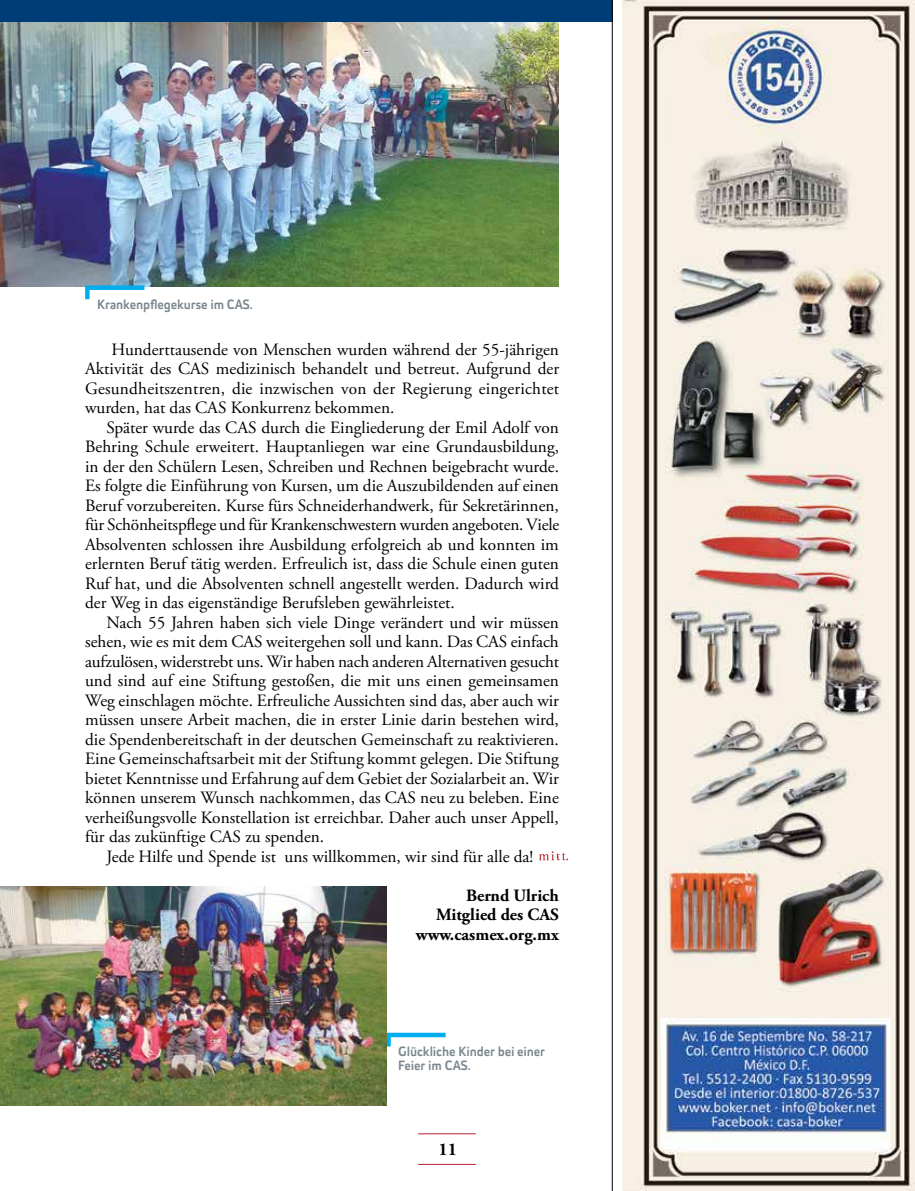
<style>
.page{position:relative;width:915px;height:1191px;background:#fff}
.page>*{position:absolute;margin:0;border:0;box-sizing:border-box;transform-origin:0 0}
.t1{font:700 18px "Adobe Garamond Pro";color:#000}
.t2{font:17.25px/19.5px "Adobe Garamond Pro";color:#000;text-align:justify}
.t3{font:700 17.25px/19.5px "Adobe Garamond Pro";color:#000;text-align:right}
.t4{font:500 13.5px/13.5px "Helia Core";letter-spacing:-.01em;color:#7a868e}
</style>
<div class="page">
<hr style="left:418px;top:1133px;width:57px;height:1px;background:#b7202a">
<hr style="left:418px;top:1164px;width:57px;height:1px;background:#b7202a">
<img style="left:0;top:21px;width:558px;height:265px">
<div style="left:0;top:0;width:612px;height:21px;background:#003c76"></div>
<img style="left:622px;top:0;width:292px;height:1191px">
<hr style="left:611px;top:0;width:1px;height:1191px;background:#000">
<svg style="left:83px;top:283px;width:66px;height:17px"></svg>
<svg style="left:386px;top:1030px;width:60px;height:21px"></svg>
<img style="left:1px;top:886px;width:385px;height:220px">
<img style="left:539px;top:851px;width:29px;height:9px">
<p class="t4" style="left:97px;top:298px;width:157px">Krankenpflegekurse im CAS.</p>
<p class="t2" style="left:85px;top:340px;width:475px;text-indent:27px">Hunderttausende von Menschen wurden während der 55-jährigen Aktivität des CAS medizinisch behandelt und betreut. Aufgrund der Gesundheitszentren, die inzwischen von der Regierung eingerichtet wurden, hat das CAS Konkurrenz bekommen.</p>
<p class="t2" style="left:85px;top:418px;width:475px;text-indent:21px">Später wurde das CAS durch die Eingliederung der Emil Adolf von Behring Schule erweitert. Hauptanliegen war eine Grundausbildung, in der den Schülern Lesen, Schreiben und Rechnen beigebracht wurde.<br>Es folgte die Einführung von Kursen, um die Auszubildenden auf einen Beruf vorzubereiten. Kurse fürs Schneiderhandwerk, für Sekretärinnen, für Schönheitspflege und für Krankenschwestern wurden angeboten. Viele Absolventen schlossen ihre Ausbildung erfolgreich ab und konnten im erlernten Beruf tätig werden. Erfreulich ist, dass die Schule einen guten Ruf hat, und die Absolventen schnell angestellt werden. Dadurch wird der Weg in das eigenständige Berufsleben gewährleistet.</p>
<p class="t2" style="left:85px;top:613px;width:475px;text-indent:21px">Nach 55 Jahren haben sich viele Dinge verändert und wir müssen sehen, wie es mit dem CAS weitergehen soll und kann. Das CAS einfach aufzulösen, widerstrebt uns. Wir haben nach anderen Alternativen gesucht und sind auf eine Stiftung gestoßen, die mit uns einen gemeinsamen Weg einschlagen möchte. Erfreuliche Aussichten sind das, aber auch wir müssen unsere Arbeit machen, die in erster Linie darin bestehen wird, die Spendenbereitschaft in der deutschen Gemeinschaft zu reaktivieren.<br>Eine Gemeinschaftsarbeit mit der Stiftung kommt gelegen. Die Stiftung bietet Kenntnisse und Erfahrung auf dem Gebiet der Sozialarbeit an. Wir können unserem Wunsch nachkommen, das CAS neu zu beleben. Eine verheißungsvolle Konstellation ist erreichbar. Daher auch unser Appell, für das zukünftige CAS zu spenden.</p>
<p class="t2" style="left:106px;top:847px;width:428px">Jede Hilfe und Spende ist uns willkommen, wir sind für alle da!</p>
<p class="t3" style="left:416px;top:886px;width:144px">Bernd Ulrich<br>Mitglied des CAS www.casmex.org.mx</p>
<p class="t4" style="left:398px;top:1045px;width:148px">Glückliche Kinder bei einer<br>Feier im CAS.</p>
<p class="t1" style="left:438px;top:1138px;width:20px">11</p>
</div>
